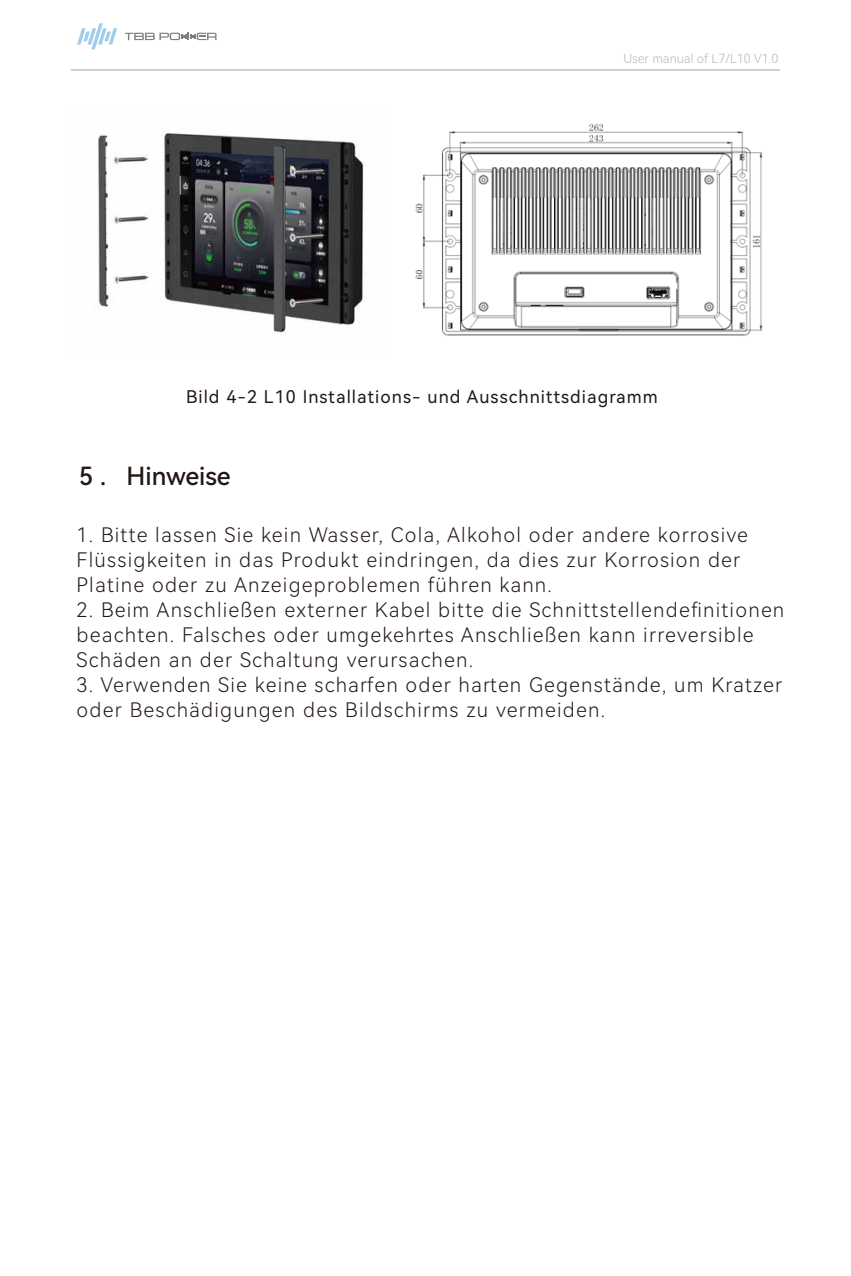
<style>
.page{position:relative;width:851px;height:1276px;background:#fff}
.page>*{position:absolute;margin:0;border:0;box-sizing:border-box;transform-origin:0 0}
.t1{font:25px "Harmony OS Sans SC Medium";color:#221815}
.t2{font:20px/25px "Harmony OS Sans SC Light";letter-spacing:.06em;color:#221815}
.t3{font:17.5px "Harmony OS Sans SC";letter-spacing:.06em;color:#221815}
.t4{font:12.5px "Harmony OS Sans SC Light";color:#b5b6b6}
</style>
<div class="page">
<hr style="left:71px;top:69px;width:709px;height:2px;background:#b5b6b6">
<svg style="left:125px;top:33px;width:91px;height:7px"></svg>
<svg style="left:77px;top:23px;width:40px;height:26px"></svg>
<img style="left:98px;top:133px;width:268px;height:201px">
<img style="left:415px;top:123px;width:348px;height:213px">
<p class="t4" style="left:623px;top:50px;width:156px">User manual of L7/L10 V1.0</p>
<p class="t3" style="left:186px;top:384px;width:473px">Bild 4-2 L10 Installations- und Ausschnittsdiagramm</p>
<p class="t1" style="left:79px;top:458px;width:153px">5 . Hinweise</p>
<p class="t2" style="left:77px;top:522px;width:672px">1. Bitte lassen Sie kein Wasser, Cola, Alkohol oder andere korrosive<br>Flüssigkeiten in das Produkt eindringen, da dies zur Korrosion der<br>Platine oder zu Anzeigeproblemen führen kann.</p>
<p class="t2" style="left:77px;top:597px;width:709px">2. Beim Anschließen externer Kabel bitte die Schnittstellendefinitionen beachten. Falsches oder umgekehrtes Anschließen kann irreversible<br>Schäden an der Schaltung verursachen.</p>
<p class="t2" style="left:77px;top:672px;width:707px">3. Verwenden Sie keine scharfen oder harten Gegenstände, um Kratzer oder Beschädigungen des Bildschirms zu vermeiden.</p>
</div>
